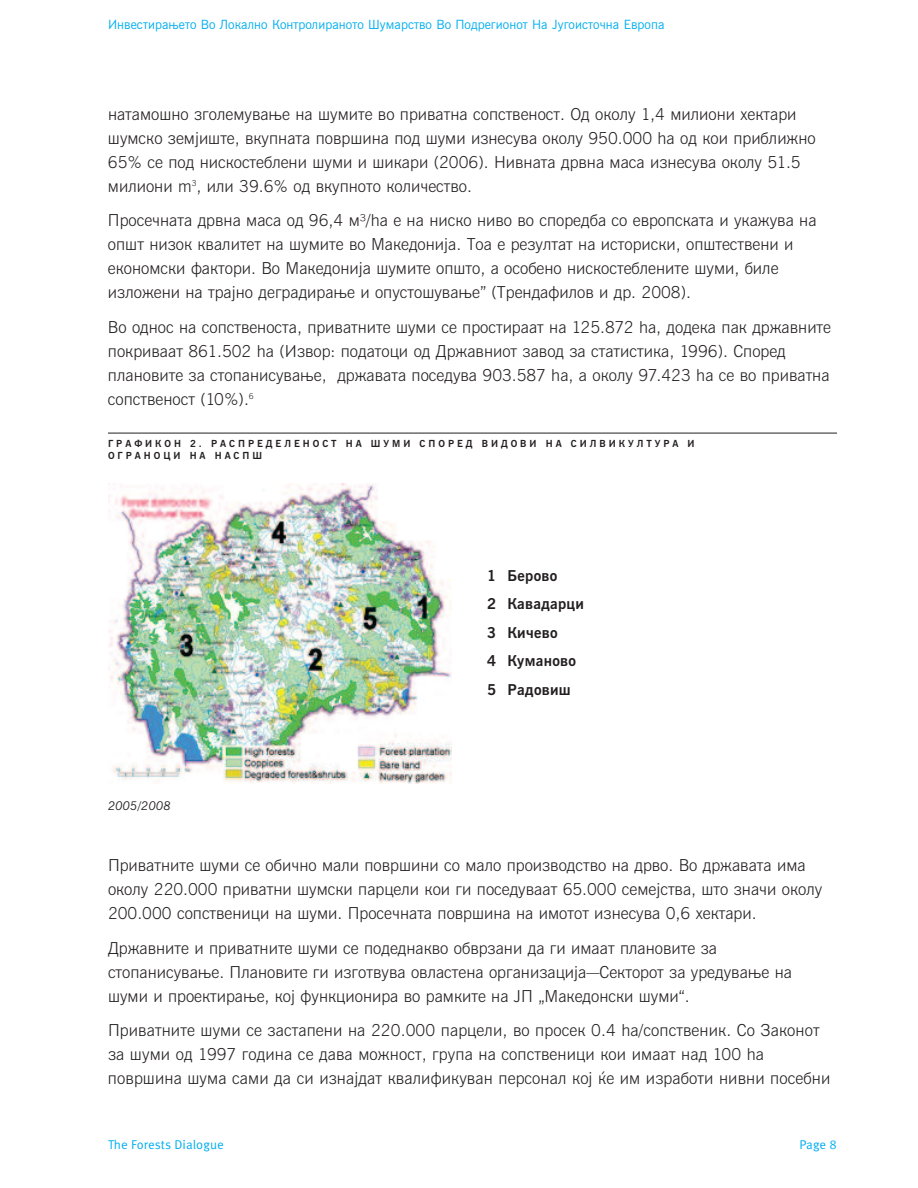
<style>
.page{position:relative;width:918px;height:1188px;background:#fff}
.page>*{position:absolute;margin:0;border:0;box-sizing:border-box;transform-origin:0 0}
.t1{font:300 16.5px/24px "News Gothic L";color:#231f20}
.t2{font:700 15px/28.5px "News Gothic";letter-spacing:.02em;color:#231f20}
.t3{font:12.75px "News Gothic";letter-spacing:.005em;color:#00aeef}
.t4{font:12.75px "Meta OT Norm";letter-spacing:.005em;color:#00aeef}
.t5{font:italic 12px "News Gothic";letter-spacing:.02em;color:#231f20}
.t6{font:700 9.75px/11.7px "News Gothic";letter-spacing:.305em;color:#231f20}
</style>
<div class="page">
<img style="left:108px;top:484px;width:343px;height:300px">
<hr style="left:108px;top:433px;width:729px;height:1px;background:#231f20">
<p class="t3" style="left:108px;top:20px;width:558px">Инвестирањето Во Локално Контролираното Шумарство Во Подрегионот На Југоисточна Европа</p>
<p class="t1" style="left:108px;top:104px;width:709px">натамошно зголемување на шумите во приватна сопственост. Од околу 1,4 милиони хектари шумско земјиште, вкупната површина под шуми изнесува околу 950.000 ha од кои приближно 65% се под нискостеблени шуми и шикари (2006). Нивната дрвна маса изнесува околу 51.5 милиони m<sup>3</sup>, или 39.6% од вкупното количество.</p>
<p class="t1" style="left:108px;top:210px;width:710px">Просечната дрвна маса од 96,4 м³/ha е на ниско ниво во споредба со европската и укажува на општ низок квалитет на шумите во Македонија. Тоа е резултат на историски, општествени и економски фактори. Во Македонија шумите општо, а особено нискостеблените шуми, биле изложени на трајно деградирање и опустошување” (Трендафилов и др. 2008).</p>
<p class="t1" style="left:108px;top:316px;width:725px">Во однос на сопственоста, приватните шуми се простираат на 125.872 ha, додека пак државните покриваат 861.502 ha (Извор: податоци од Државниот завод за статистика, 1996). Според плановите за стопанисување, државата поседува 903.587 ha, а околу 97.423 ha се во приватна сопственост (10%).<sup>6</sup></p>
<p class="t6" style="left:108px;top:439px;width:588px">ГРАФИКОН 2. РАСПРЕДЕЛЕНОСТ НА ШУМИ СПОРЕД ВИДОВИ НА СИЛВИКУЛТУРА И<br>ОГРАНОЦИ НА НАСПШ</p>
<p class="t5" style="left:108px;top:801px;width:64px">2005/2008</p>
<p class="t2" style="left:487px;top:562px;width:98px">1 Берово<br>2 Кавадарци<br>3 Кичево<br>4 Куманово<br>5 Радовиш</p>
<p class="t1" style="left:108px;top:855px;width:716px">Приватните шуми се обично мали површини со мало производство на дрво. Во државата има околу 220.000 приватни шумски парцели кои ги поседуваат 65.000 семејства, што значи околу<br>200.000 сопственици на шуми. Просечната површина на имотот изнесува 0,6 хектари.</p>
<p class="t1" style="left:108px;top:937px;width:686px">Државните и приватните шуми се подеднакво обврзани да ги имаат плановите за стопанисување. Плановите ги изготвува овластена организација—Секторот за уредување на шуми и проектирање, кој функционира во рамките на ЈП „Македонски шуми“.</p>
<p class="t1" style="left:108px;top:1020px;width:724px">Приватните шуми се застапени на 220.000 парцели, во просек 0.4 ha/сопственик. Со Законот за шуми од 1997 година се дава можност, група на сопственици кои имаат над 100 ha површина шума сами да си изнајдат квалификуван персонал кој ќе им изработи нивни посебни</p>
<p class="t4" style="left:108px;top:1140px;width:117px">The Forests Dialogue</p>
<p class="t4" style="left:799px;top:1140px;width:39px">Page 8</p>
</div>
